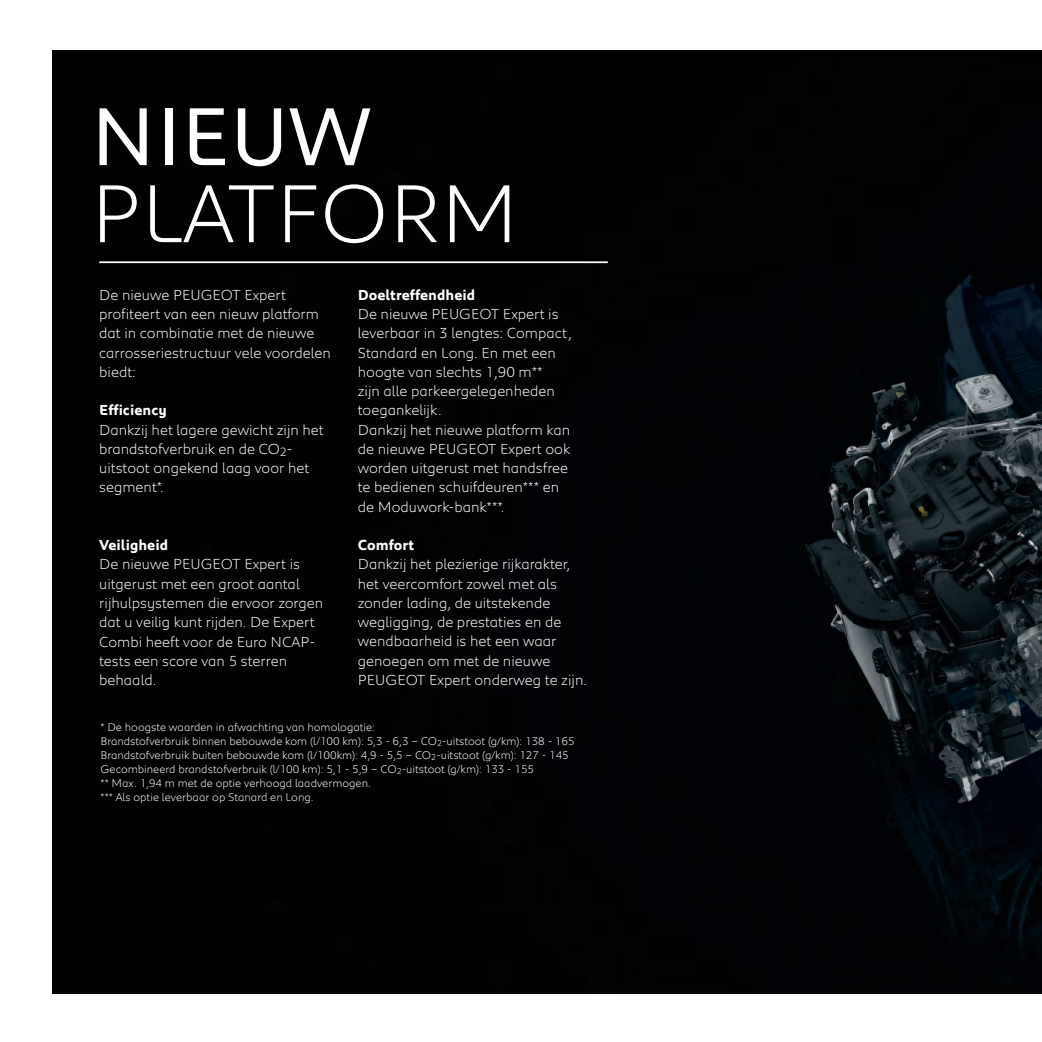
<style>
.page{position:relative;width:1042px;height:1042px;background:#fff}
.page>*{position:absolute;margin:0;border:0;box-sizing:border-box;transform-origin:0 0}
.t1{font:300 84px "Peugeot";color:#fff}
.t2{font:84px "Peugeot";color:#fff}
.t3{font:300 14.88px/19.2px "Peugeot";color:#fff}
.t4{font:700 14.88px "Peugeot";color:#fff}
.t5{font:300 11.38px/14px "Peugeot";color:#fff}
</style>
<div class="page">
<img style="left:52px;top:50px;width:990px;height:943px">
<hr style="left:99px;top:261px;width:509px;height:2px;background:#fff">
<h1 class="t2" style="left:90px;top:108px;width:282px">NIEUW</h1>
<h1 class="t1" style="left:90px;top:185px;width:430px">PLATFORM</h1>
<p class="t4" style="left:358px;top:290px;width:119px">Doeltreffendheid</p>
<p class="t3" style="left:358px;top:306px;width:215px">De nieuwe PEUGEOT Expert is leverbaar in 3 lengtes: Compact,<br>Standard en Long. En met een hoogte van slechts 1,90 m**<br>zijn alle parkeergelegenheden toegankelijk.<br>Dankzij het nieuwe platform kan de nieuwe PEUGEOT Expert ook worden uitgerust met handsfree te bedienen schuifdeuren*** en de Moduwork-bank***.</p>
<p class="t4" style="left:358px;top:540px;width:58px">Comfort</p>
<p class="t3" style="left:358px;top:556px;width:231px">Dankzij het plezierige rijkarakter, het veercomfort zowel met als zonder lading, de uitstekende wegligging, de prestaties en de wendbaarheid is het een waar genoegen om met de nieuwe<br>PEUGEOT Expert onderweg te zijn.</p>
<p class="t5" style="left:100px;top:721px;width:475px">* De hoogste waarden in afwachting van homologatie:<br>Brandstofverbruik binnen bebouwde kom (l/100 km): 5,3 - 6,3 – CO<sub>2</sub>-uitstoot (g/km): 138 - 165<br>Brandstofverbruik buiten bebouwde kom (l/100km): 4,9 - 5,5 – CO<sub>2</sub>-uitstoot (g/km): 127 - 145<br>Gecombineerd brandstofverbruik (l/100 km): 5,1 - 5,9 – CO<sub>2</sub>-uitstoot (g/km): 133 - 155<br>** Max. 1,94 m met de optie verhoogd laadvermogen.<br>*** Als optie leverbaar op Stanard en Long.</p>
<p class="t3" style="left:99px;top:287px;width:233px">De nieuwe PEUGEOT Expert profiteert van een nieuw platform dat in combinatie met de nieuwe carrosseriestructuur vele voordelen biedt:</p>
<p class="t4" style="left:99px;top:405px;width:69px">Efficiency</p>
<p class="t3" style="left:99px;top:421px;width:226px">Dankzij het lagere gewicht zijn het brandstofverbruik en de CO<sub>2</sub>- uitstoot ongekend laag voor het segment*.</p>
<p class="t4" style="left:99px;top:540px;width:70px">Veiligheid</p>
<p class="t3" style="left:99px;top:556px;width:225px">De nieuwe PEUGEOT Expert is uitgerust met een groot aantal rijhulpsystemen die ervoor zorgen dat u veilig kunt rijden. De Expert<br>Combi heeft voor de Euro NCAP&shy;tests een score van 5 sterren behaald.</p>
</div>
